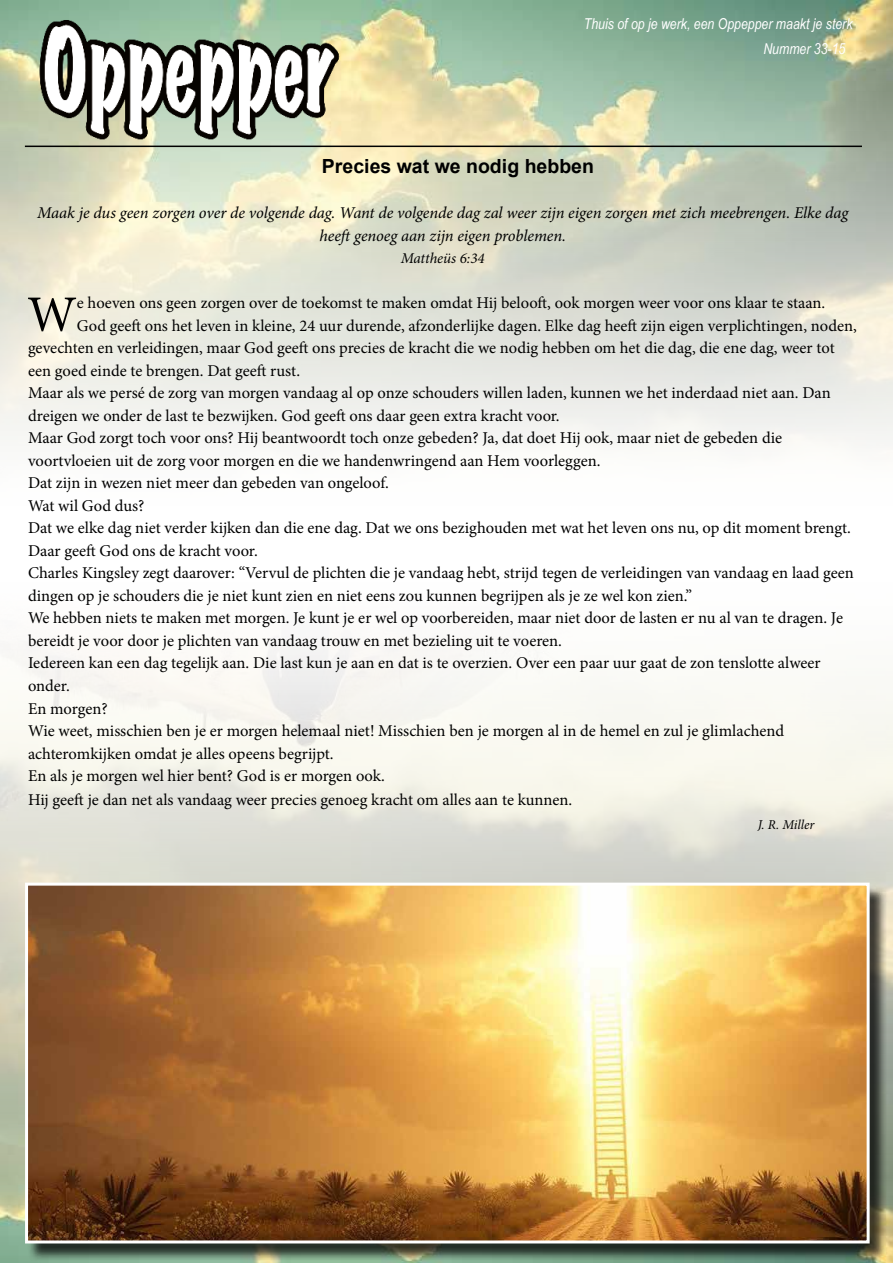
<style>
.page{position:relative;width:893px;height:1263px;background:#fff}
.page>*{position:absolute;margin:0;border:0;box-sizing:border-box;transform-origin:0 0}
.t1{font:51.15px "Minion Pro";color:#000}
.t2{font:700 19.5px "Arial";color:#000}
.t3{font:16.5px "Minion Pro";color:#000}
.t4{font:italic 16.5px/22.5px "Minion Pro";letter-spacing:-.005em;color:#000;text-align:center}
.t5{font:italic 15px "Arial Narrow";color:#fff}
.t6{font:italic 15px "Minion Pro";letter-spacing:-.005em;color:#000}
.t7{font:italic 13.5px "Minion Pro";letter-spacing:-.005em;color:#000}
</style>
<div class="page">
<img style="left:0;top:644px;width:893px;height:619px">
<img style="left:0;top:0;width:893px;height:448px">
<img style="left:0;top:0;width:409px;height:157px">
<hr style="left:25px;top:146px;width:837px;height:1px;background:#000">
<div style="left:27px;top:885px;width:861px;height:377px;background:#000;opacity:.75"></div>
<img style="left:29px;top:887px;width:837px;height:352px">
<div style="left:25px;top:883px;width:845px;height:360px;border:3px solid #fff"></div>
<p class="t5" style="left:584px;top:13px;width:270px">Thuis of op je werk, een Oppepper maakt je sterk</p>
<p class="t5" style="left:763px;top:38px;width:84px">Nummer 33-15</p>
<p class="t2" style="left:322px;top:153px;width:274px">Precies wat we nodig hebben</p>
<p class="t4" style="left:37px;top:202px;width:812px">Maak je dus geen zorgen over de volgende dag. Want de volgende dag zal weer zijn eigen zorgen met zich meebrengen. Elke dag heeft genoeg aan zijn eigen problemen.</p>
<p class="t6" style="left:401px;top:248px;width:85px">Mattheüs 6:34</p>
<h1 class="t1" style="left:27px;top:280px;width:51px">W</h1>
<p class="t3" style="left:77px;top:292px;width:750px">e hoeven ons geen zorgen over de toekomst te maken omdat Hij belooft, ook morgen weer voor ons klaar te staan.</p>
<p class="t3" style="left:77px;top:315px;width:781px">God geeft ons het leven in kleine, 24 uur durende, afzonderlijke dagen. Elke dag heeft zijn eigen verplichtingen, noden,</p>
<p class="t3" style="left:28px;top:337px;width:808px">gevechten en verleidingen, maar God geeft ons precies de kracht die we nodig hebben om het die dag, die ene dag, weer tot</p>
<p class="t3" style="left:28px;top:360px;width:274px">een goed einde te brengen. Dat geeft rust.</p>
<p class="t3" style="left:28px;top:382px;width:804px">Maar als we persé de zorg van morgen vandaag al op onze schouders willen laden, kunnen we het inderdaad niet aan. Dan</p>
<p class="t3" style="left:28px;top:405px;width:533px">dreigen we onder de last te bezwijken. God geeft ons daar geen extra kracht voor.</p>
<p class="t3" style="left:28px;top:427px;width:756px">Maar God zorgt toch voor ons? Hij beantwoordt toch onze gebeden? Ja, dat doet Hij ook, maar niet de gebeden die</p>
<p class="t3" style="left:28px;top:450px;width:574px">voortvloeien uit de zorg voor morgen en die we handenwringend aan Hem voorleggen.</p>
<p class="t3" style="left:28px;top:472px;width:362px">Dat zijn in wezen niet meer dan gebeden van ongeloof.</p>
<p class="t3" style="left:28px;top:495px;width:118px">Wat wil God dus?</p>
<p class="t3" style="left:28px;top:517px;width:824px">Dat we elke dag niet verder kijken dan die ene dag. Dat we ons bezighouden met wat het leven ons nu, op dit moment brengt.</p>
<p class="t3" style="left:28px;top:540px;width:231px">Daar geeft God ons de kracht voor.</p>
<p class="t3" style="left:28px;top:562px;width:827px">Charles Kingsley zegt daarover: “Vervul de plichten die je vandaag hebt, strijd tegen de verleidingen van vandaag en laad geen</p>
<p class="t3" style="left:28px;top:585px;width:665px">dingen op je schouders die je niet kunt zien en niet eens zou kunnen begrijpen als je ze wel kon zien.”</p>
<p class="t3" style="left:28px;top:607px;width:816px">We hebben niets te maken met morgen. Je kunt je er wel op voorbereiden, maar niet door de lasten er nu al van te dragen. Je</p>
<p class="t3" style="left:28px;top:630px;width:535px">bereidt je voor door je plichten van vandaag trouw en met bezieling uit te voeren.</p>
<p class="t3" style="left:28px;top:652px;width:794px">Iedereen kan een dag tegelijk aan. Die last kun je aan en dat is te overzien. Over een paar uur gaat de zon tenslotte alweer</p>
<p class="t3" style="left:28px;top:675px;width:43px">onder.</p>
<p class="t3" style="left:28px;top:697px;width:81px">En morgen?</p>
<p class="t3" style="left:28px;top:720px;width:757px">Wie weet, misschien ben je er morgen helemaal niet! Misschien ben je morgen al in de hemel en zul je glimlachend</p>
<p class="t3" style="left:28px;top:742px;width:307px">achteromkijken omdat je alles opeens begrijpt.</p>
<p class="t3" style="left:28px;top:765px;width:358px">En als je morgen wel hier bent? God is er morgen ook.</p>
<p class="t3" style="left:28px;top:789px;width:546px">Hij geeft je dan net als vandaag weer precies genoeg kracht om alles aan te kunnen.</p>
<p class="t7" style="left:758px;top:815px;width:58px">J. R. Miller</p>
</div>
